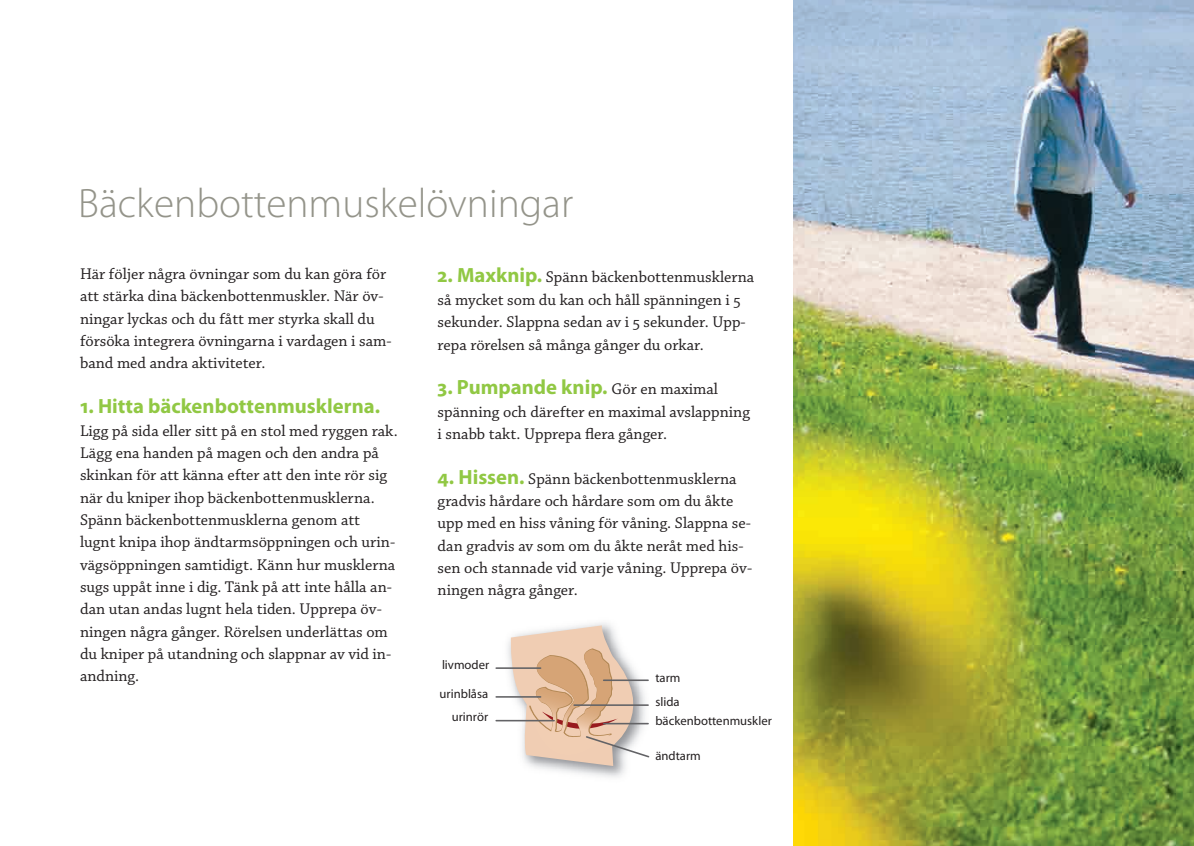
<style>
.page{position:relative;width:1194px;height:846px;background:#fff}
.page>*{position:absolute;margin:0;border:0;box-sizing:border-box;transform-origin:0 0}
.t1{font:300 41.3px "Myriad Pro";color:#94948a}
.t2{font:700 20.65px "Myriad Pro";color:#91c844}
.t3{font:16.28px/22.4px "Chaparral Pro";color:#231f20}
.t4{font:12.6px/18.6px "Myriad";color:#231f20}
.s1{font-family:"Myriad Pro";font-weight:700;font-size:20.65px;color:#91c844}
.s2{font-family:"Chaparral Pro";font-weight:400;font-size:16.28px;color:#231f20}
</style>
<div class="page">
<img style="left:793px;top:0;width:400px;height:846px">
<hr style="left:496px;top:667px;width:44px;height:2px;background:#636366">
<hr style="left:496px;top:696px;width:44px;height:2px;background:#636366">
<hr style="left:496px;top:720px;width:58px;height:1px;background:#636366">
<svg style="left:509px;top:625px;width:141px;height:153px"></svg>
<h1 class="t1" style="left:78px;top:187px;width:496px">Bäckenbottenmuskelövningar</h1>
<p class="t3" style="left:80px;top:264px;width:313px">Här följer några övningar som du kan göra för att stärka dina bäckenbottenmuskler. När öv&shy;ningar lyckas och du fått mer styrka skall du försöka integrera övningarna i vardagen i sam&shy;band med andra aktiviteter.</p>
<p class="t2" style="left:80px;top:398px;width:301px">1. Hitta bäckenbottenmusklerna.</p>
<p class="t3" style="left:80px;top:420px;width:319px">Ligg på sida eller sitt på en stol med ryggen rak.<br>Lägg ena handen på magen och den andra på skinkan för att känna efter att den inte rör sig när du kniper ihop bäckenbottenmusklerna.<br>Spänn bäckenbottenmusklerna genom att lugnt knipa ihop ändtarmsöppningen och urin&shy;vägsöppningen samtidigt. Känn hur musklerna sugs uppåt inne i dig. Tänk på att inte hålla an&shy;dan utan andas lugnt hela tiden. Upprepa öv&shy;ningen några gånger. Rörelsen underlättas om du kniper på utandning och slappnar av vid in&shy;andning.</p>
<p class="t3" style="left:437px;top:267px;width:318px"><span class="s1">2. Maxknip.</span> Spänn bäckenbottenmusklerna så mycket som du kan och håll spänningen i 5 sekunder. Slappna sedan av i 5 sekunder. Upp&shy;repa rörelsen så många gånger du orkar.</p>
<p class="t2" style="left:437px;top:379px;width:282px">3. Pumpande knip. <span class="s2">Gör en maximal</span></p>
<p class="t3" style="left:437px;top:402px;width:314px">spänning och därefter en maximal avslappning i snabb takt. Upprepa flera gånger.</p>
<p class="t3" style="left:437px;top:469px;width:316px"><span class="s1">4. Hissen.</span> Spänn bäckenbottenmusklerna gradvis hårdare och hårdare som om du åkte upp med en hiss våning för våning. Slappna se&shy;dan gradvis av som om du åkte neråt med his&shy;sen och stannade vid varje våning. Upprepa öv&shy;ningen några gånger.</p>
<p class="t4" style="left:442px;top:656px;width:49px">livmoder</p>
<p class="t4" style="left:439px;top:683px;width:50px;line-height:23.4px;text-align:right">urinblåsa urinrör</p>
<p class="t4" style="left:655px;top:669px;width:27px">tarm</p>
<p class="t4" style="left:655px;top:693px;width:118px">slida bäckenbottenmuskler</p>
<p class="t4" style="left:655px;top:747px;width:47px">ändtarm</p>
</div>
